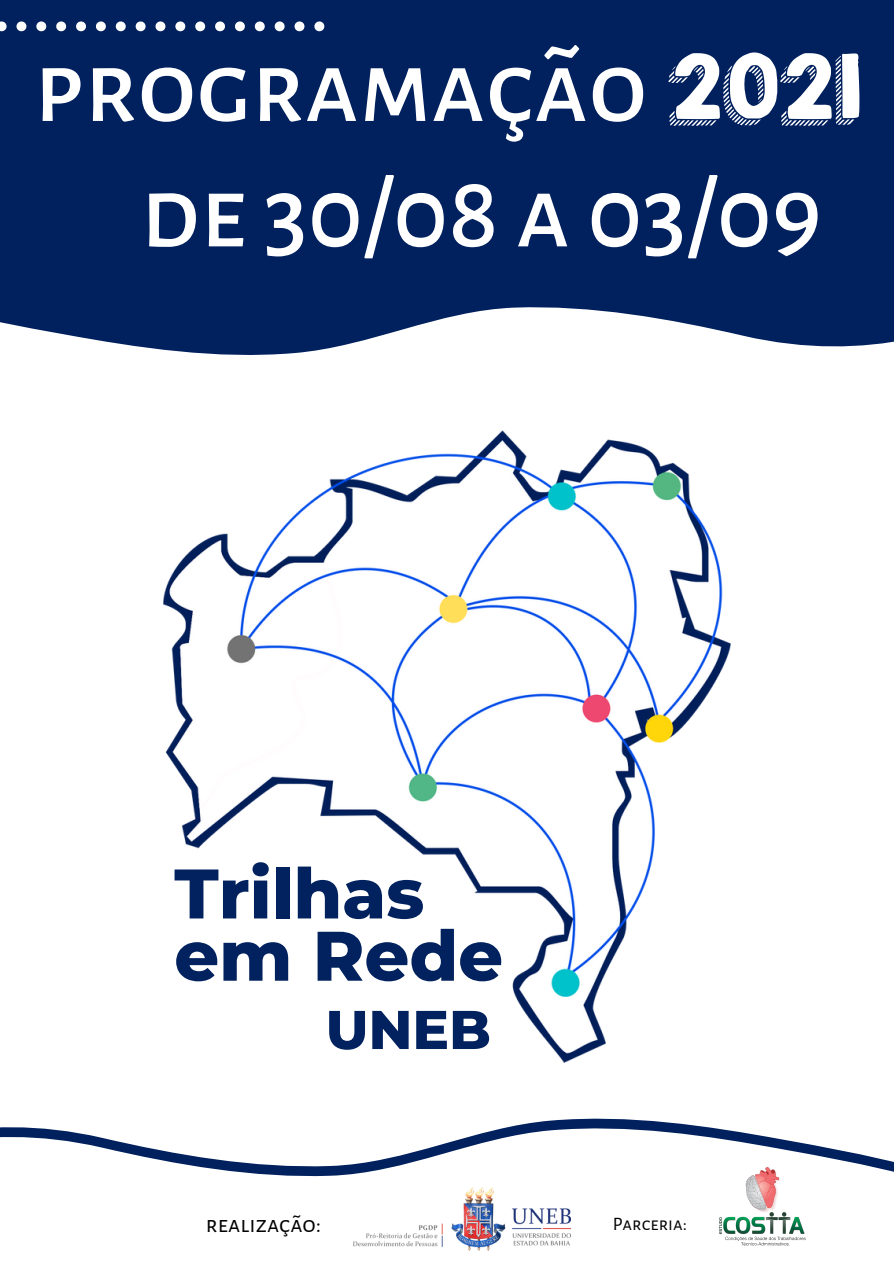
<style>
.page{position:relative;width:894px;height:1264px;background:#fff}
.page>*{position:absolute;margin:0;border:0;box-sizing:border-box;transform-origin:0 0}
.t1{font:500 105.15px "Alegreya Sans SC";color:#fff}
.t2{font:79.5px "KGHAPPY";color:#fff}
.t3{font:800 69.9px "Montserrat";color:#01225e}
.t4{font:800 54.45px "Montserrat";color:#01225e}
.t5{font:24px "Alegreya Sans SC";color:#000}
.t6{font:19.05px "Alegreya Sans SC";color:#000}
</style>
<div class="page">
<svg style="left:0;top:1118px;width:893px;height:133px"></svg>
<img style="left:712px;top:1164px;width:101px;height:87px">
<img style="left:354px;top:1187px;width:216px;height:63px">
<div style="left:0;top:0;width:893px;height:355px;background:#01205e"></div>
<svg style="left:0;top:21px;width:7px;height:10px"></svg>
<svg style="left:16px;top:21px;width:10px;height:10px"></svg>
<svg style="left:36px;top:21px;width:10px;height:10px"></svg>
<svg style="left:56px;top:21px;width:10px;height:10px"></svg>
<svg style="left:76px;top:21px;width:10px;height:10px"></svg>
<svg style="left:96px;top:21px;width:10px;height:10px"></svg>
<svg style="left:116px;top:21px;width:10px;height:10px"></svg>
<svg style="left:136px;top:21px;width:9px;height:10px"></svg>
<svg style="left:155px;top:21px;width:10px;height:10px"></svg>
<svg style="left:175px;top:21px;width:10px;height:10px"></svg>
<svg style="left:195px;top:21px;width:10px;height:10px"></svg>
<svg style="left:215px;top:21px;width:10px;height:10px"></svg>
<svg style="left:235px;top:21px;width:10px;height:10px"></svg>
<svg style="left:255px;top:21px;width:10px;height:10px"></svg>
<svg style="left:274px;top:21px;width:10px;height:10px"></svg>
<svg style="left:294px;top:21px;width:10px;height:10px"></svg>
<svg style="left:314px;top:21px;width:10px;height:10px"></svg>
<img style="left:163px;top:430px;width:567px;height:632px">
<p class="t1" style="left:34px;top:37px;width:614px">programação</p>
<p class="t2" style="left:666px;top:25px;width:198px">2021</p>
<p class="t1" style="left:140px;top:162px;width:682px">de 30/08 a 03/09</p>
<p class="t3" style="left:174px;top:850px;width:251px">Trilhas</p>
<p class="t3" style="left:174px;top:913px;width:330px">em Rede</p>
<p class="t4" style="left:325px;top:996px;width:167px">UNEB</p>
<p class="t5" style="left:206px;top:1212px;width:117px">realização:</p>
<p class="t6" style="left:612px;top:1214px;width:76px">Parceria:</p>
</div>
